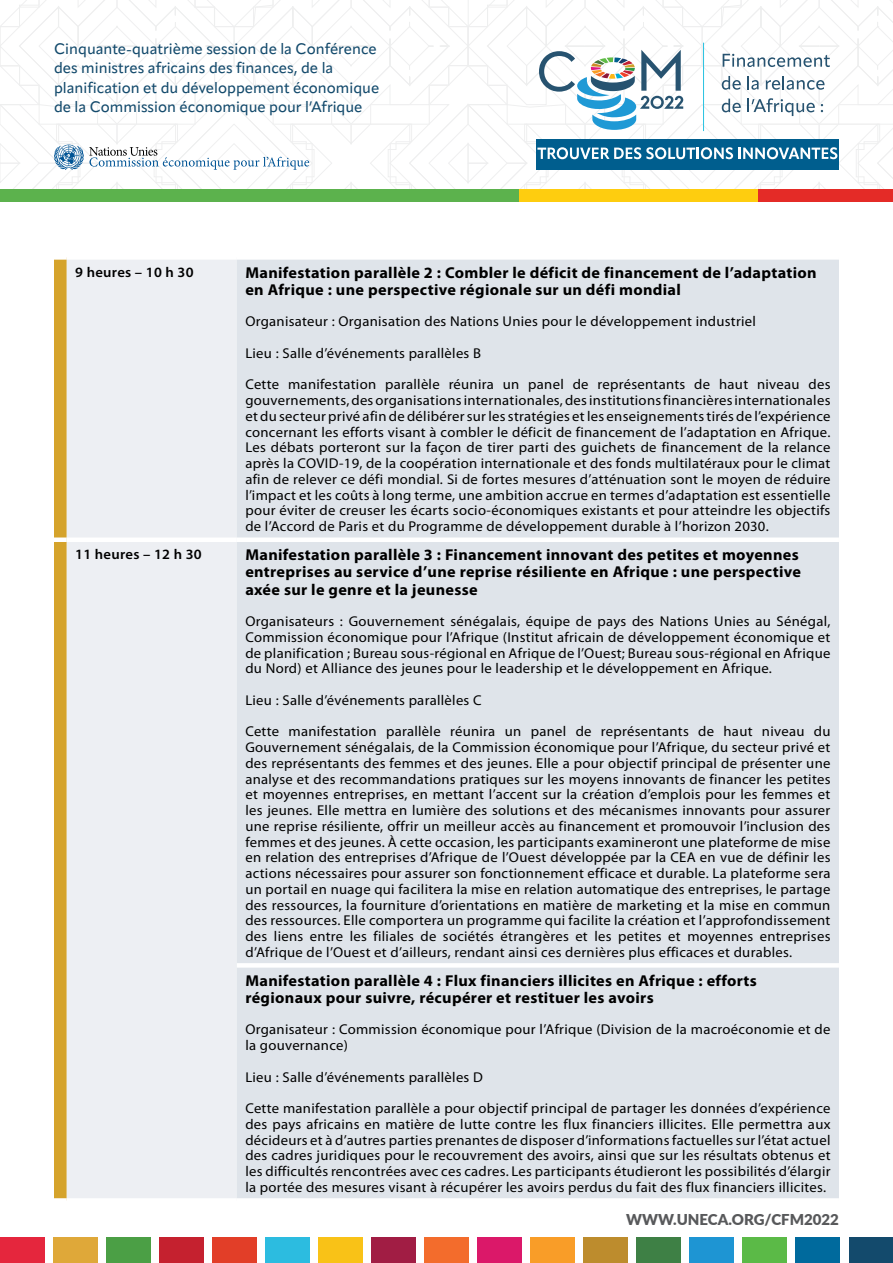
<style>
.page{position:relative;width:893px;height:1263px;background:#fff}
.page>*{position:absolute;margin:0;border:0;box-sizing:border-box;transform-origin:0 0}
.t1{font:700 15.75px/17.2px "Myriad Pro";letter-spacing:.02em;color:#000}
.t2{font:500 15px/19.5px "Apparat";color:#134a6c}
.t3{font:900 15px "Lato";color:#58595b}
.t4{font:14.25px/15.8px "Myriad Pro";letter-spacing:.02em;color:#000;text-align:justify}
.t5{font:600 14.25px "Myriad Pro";letter-spacing:.02em;color:#000}
</style>
<div class="page">
<div style="left:0;top:189px;width:522px;height:13px;background:#5cb24d"></div>
<div style="left:519px;top:189px;width:239px;height:13px;background:#fecd0f"></div>
<div style="left:758px;top:189px;width:135px;height:13px;background:#e42b27"></div>
<div style="left:0;top:1237px;width:44px;height:26px;background:#e5263d"></div>
<div style="left:53px;top:1237px;width:44px;height:26px;background:#dfa839"></div>
<div style="left:106px;top:1237px;width:44px;height:26px;background:#4b9f45"></div>
<div style="left:159px;top:1237px;width:44px;height:26px;background:#c5212f"></div>
<div style="left:212px;top:1237px;width:44px;height:26px;background:#e23e28"></div>
<div style="left:265px;top:1237px;width:44px;height:26px;background:#2cbce0"></div>
<div style="left:318px;top:1237px;width:44px;height:26px;background:#f9c217"></div>
<div style="left:371px;top:1237px;width:44px;height:26px;background:#a11d44"></div>
<div style="left:424px;top:1237px;width:45px;height:26px;background:#f36c2c"></div>
<div style="left:477px;top:1237px;width:45px;height:26px;background:#db1869"></div>
<div style="left:530px;top:1237px;width:45px;height:26px;background:#f99d28"></div>
<div style="left:584px;top:1237px;width:44px;height:26px;background:#bd8c2d"></div>
<div style="left:637px;top:1237px;width:44px;height:26px;background:#3e8045"></div>
<div style="left:690px;top:1237px;width:44px;height:26px;background:#1e95d3"></div>
<div style="left:743px;top:1237px;width:44px;height:26px;background:#5bba47"></div>
<div style="left:796px;top:1237px;width:44px;height:26px;background:#006a9d"></div>
<div style="left:849px;top:1237px;width:44px;height:26px;background:#134a6c"></div>
<svg style="left:0;top:0;width:893px;height:189px"></svg>
<svg style="left:54px;top:260px;width:13px;height:938px;background:#d5a531"></svg>
<div style="left:67px;top:260px;width:170px;height:938px;background:#edeff3"></div>
<div style="left:237px;top:260px;width:602px;height:938px;background:#dfe4ea"></div>
<div style="left:54px;top:537px;width:13px;height:5px;background:#fff"></div>
<div style="left:67px;top:537px;width:170px;height:5px;background:#fff"></div>
<div style="left:237px;top:537px;width:602px;height:5px;background:#fff"></div>
<div style="left:237px;top:963px;width:602px;height:5px;background:#fff"></div>
<p class="t2" style="left:54px;top:39px;width:327px">Cinquante-quatrième session de la Conférence des ministres africains des finances, de la planification et du développement économique de la Commission économique pour l’Afrique</p>
<p class="t5" style="left:75px;top:263px;width:120px">9 heures – 10 h 30</p>
<p class="t1" style="left:245px;top:263px;width:573px">Manifestation parallèle 2 : Combler le déficit de financement de l’adaptation en Afrique : une perspective régionale sur un défi mondial</p>
<p class="t4" style="left:245px;top:314px;width:512px">Organisateur : Organisation des Nations Unies pour le développement industriel</p>
<p class="t4" style="left:245px;top:345px;width:237px">Lieu : Salle d’événements parallèles B</p>
<p class="t4" style="left:245px;top:377px;width:587px">Cette manifestation parallèle réunira un panel de représentants de haut niveau des gouvernements, des organisations internationales, des institutions financières internationales et du secteur privé afin de délibérer sur les stratégies et les enseignements tirés de l’expérience concernant les efforts visant à combler le déficit de financement de l’adaptation en Afrique.<br>Les débats porteront sur la façon de tirer parti des guichets de financement de la relance après la COVID-19, de la coopération internationale et des fonds multilatéraux pour le climat afin de relever ce défi mondial. Si de fortes mesures d’atténuation sont le moyen de réduire l’impact et les coûts à long terme, une ambition accrue en termes d’adaptation est essentielle pour éviter de creuser les écarts socio-économiques existants et pour atteindre les objectifs de l’Accord de Paris et du Programme de développement durable à l’horizon 2030.</p>
<p class="t5" style="left:75px;top:545px;width:128px">11 heures – 12 h 30</p>
<p class="t1" style="left:245px;top:546px;width:557px">Manifestation parallèle 3 : Financement innovant des petites et moyennes entreprises au service d’une reprise résiliente en Afrique : une perspective axée sur le genre et la jeunesse</p>
<p class="t4" style="left:245px;top:613px;width:587px">Organisateurs : Gouvernement sénégalais, équipe de pays des Nations Unies au Sénégal, Commission économique pour l’Afrique (Institut africain de développement économique et de planification ; Bureau sous-régional en Afrique de l’Ouest; Bureau sous-régional en Afrique du Nord) et Alliance des jeunes pour le leadership et le développement en Afrique.</p>
<p class="t4" style="left:245px;top:692px;width:238px">Lieu : Salle d’événements parallèles C</p>
<p class="t4" style="left:245px;top:723px;width:587px">Cette manifestation parallèle réunira un panel de représentants de haut niveau du Gouvernement sénégalais, de la Commission économique pour l’Afrique, du secteur privé et des représentants des femmes et des jeunes. Elle a pour objectif principal de présenter une analyse et des recommandations pratiques sur les moyens innovants de financer les petites et moyennes entreprises, en mettant l’accent sur la création d’emplois pour les femmes et les jeunes. Elle mettra en lumière des solutions et des mécanismes innovants pour assurer une reprise résiliente, offrir un meilleur accès au financement et promouvoir l’inclusion des femmes et des jeunes. À cette occasion, les participants examineront une plateforme de mise en relation des entreprises d’Afrique de l’Ouest développée par la CEA en vue de définir les actions nécessaires pour assurer son fonctionnement efficace et durable. La plateforme sera un portail en nuage qui facilitera la mise en relation automatique des entreprises, le partage des ressources, la fourniture d’orientations en matière de marketing et la mise en commun des ressources. Elle comportera un programme qui facilite la création et l’approfondissement des liens entre les filiales de sociétés étrangères et les petites et moyennes entreprises d’Afrique de l’Ouest et d’ailleurs, rendant ainsi ces dernières plus efficaces et durables.</p>
<p class="t1" style="left:245px;top:971px;width:513px">Manifestation parallèle 4 : Flux financiers illicites en Afrique : efforts régionaux pour suivre, récupérer et restituer les avoirs</p>
<p class="t4" style="left:245px;top:1021px;width:587px">Organisateur : Commission économique pour l’Afrique (Division de la macroéconomie et de la gouvernance)</p>
<p class="t4" style="left:245px;top:1069px;width:239px">Lieu : Salle d’événements parallèles D</p>
<p class="t4" style="left:245px;top:1100px;width:587px">Cette manifestation parallèle a pour objectif principal de partager les données d’expérience des pays africains en matière de lutte contre les flux financiers illicites. Elle permettra aux décideurs et à d’autres parties prenantes de disposer d’informations factuelles sur l’état actuel des cadres juridiques pour le recouvrement des avoirs, ainsi que sur les résultats obtenus et les difficultés rencontrées avec ces cadres. Les participants étudieront les possibilités d’élargir la portée des mesures visant à récupérer les avoirs perdus du fait des flux financiers illicites.</p>
<p class="t3" style="left:626px;top:1208px;width:214px">WWW.UNECA.ORG/CFM2022</p>
</div>
